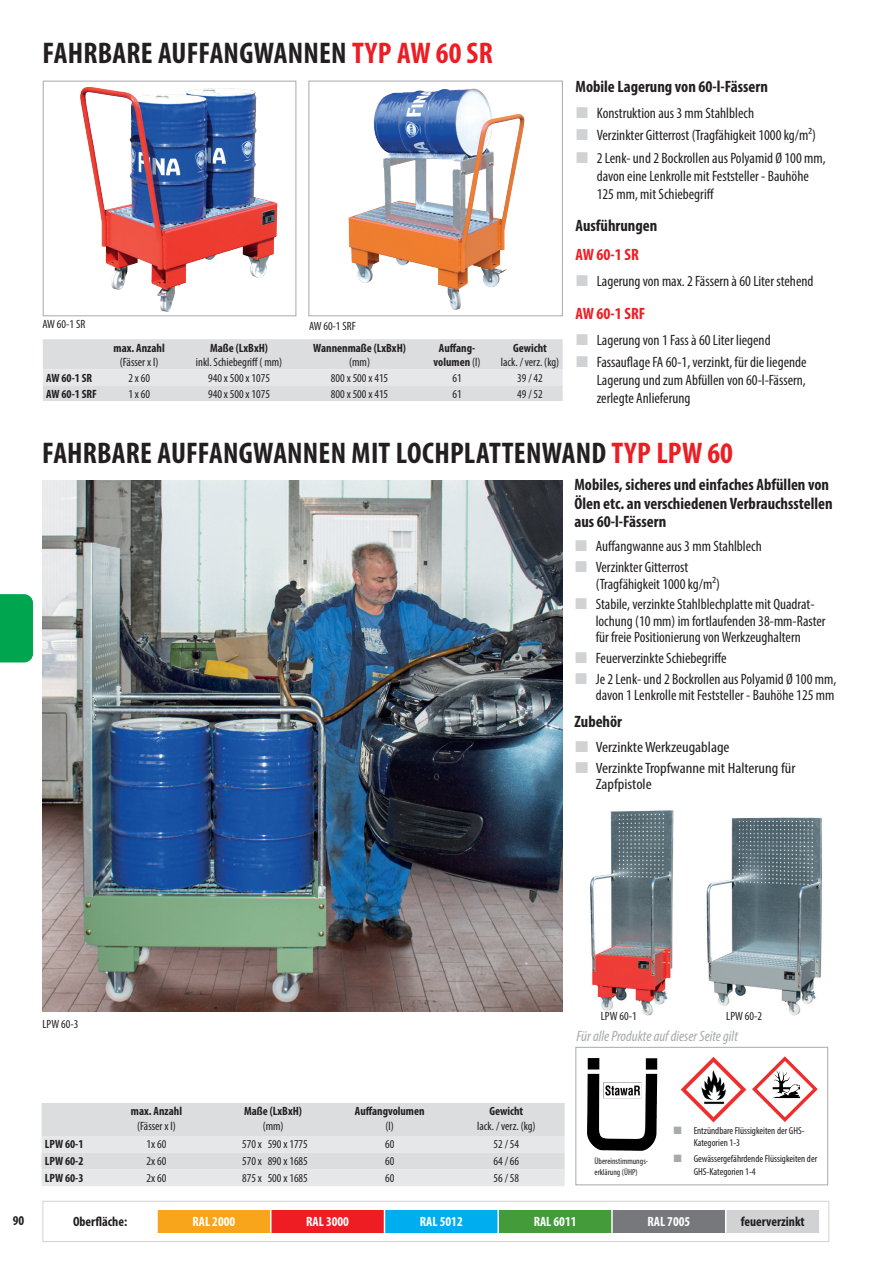
<style>
.page{position:relative;width:893px;height:1263px;background:#fff}
.page>*{position:absolute;margin:0;border:0;box-sizing:border-box;transform-origin:0 0}
.t1{font:700 condensed 30px "Myriad Pro";letter-spacing:.005em;color:#231f20}
.t2{font:700 condensed 16.5px/18.8px "Myriad Pro";color:#231f20}
.t3{font:700 condensed 16.5px "Myriad Pro";color:#ee1d23}
.t4{font:condensed 15px/22.2px "Myriad Pro";color:#231f20}
.t5{font:condensed 15px/20.7px "Myriad Pro";color:#231f20;scale:1.1 1}
.t6{font:italic condensed 15px "Myriad Pro";color:#a8a9ad}
.t7{font:700 condensed 13.5px "Myriad Pro";color:#fff}
.t8{font:700 condensed 13.5px "Myriad Pro";color:#231f20}
.t9{font:condensed 12px "Myriad Pro";color:#231f20}
.t10{font:700 condensed 12px/14.4px "Myriad Pro";color:#231f20;text-align:center}
.t11{font:condensed 10.2px/12.3px "Myriad Pro";color:#231f20}
.t12{font:condensed 8.7px/10.5px "Myriad Pro";color:#231f20}
.s1{color:#ee1d23}
.s2{font-weight:400}
</style>
<div class="page">
<div style="left:157px;top:1210px;width:114px;height:22px;background:#f9a51b"></div>
<div style="left:271px;top:1210px;width:113px;height:22px;background:#ee1d23"></div>
<div style="left:384px;top:1210px;width:114px;height:22px;background:#00aeef"></div>
<div style="left:498px;top:1210px;width:114px;height:22px;background:#439b3a"></div>
<div style="left:612px;top:1210px;width:114px;height:22px;background:#76787b"></div>
<div style="left:726px;top:1210px;width:94px;height:22px;background:#d1d2d4"></div>
<hr style="left:497px;top:1210px;width:2px;height:22px;background:#fff">
<hr style="left:611px;top:1210px;width:2px;height:22px;background:#fff">
<hr style="left:819px;top:1210px;width:2px;height:22px;background:#fff">
<svg style="left:270px;top:1210px;width:1px;height:23px"></svg>
<svg style="left:384px;top:1210px;width:1px;height:23px"></svg>
<svg style="left:725px;top:1210px;width:1px;height:22px"></svg>
<hr style="left:156px;top:1210px;width:2px;height:22px;background:#fff">
<div style="left:43px;top:1201px;width:786px;height:41px;border:1px solid #d1d2d4"></div>
<div style="left:0;top:594px;width:33px;height:69px;background:#00a54f"></div>
<img style="left:80px;top:86px;width:198px;height:226px">
<div style="left:43px;top:81px;width:253px;height:235px;border:1px solid #a8a9ad"></div>
<img style="left:348px;top:88px;width:177px;height:222px">
<div style="left:309px;top:81px;width:254px;height:235px;border:1px solid #a8a9ad"></div>
<svg style="left:43px;top:339px;width:520px;height:62px;background:#dedfe1"></svg>
<div style="left:575px;top:1047px;width:253px;height:138px;border:1px solid #a8a9ad"></div>
<img style="left:680px;top:1056px;width:66px;height:66px">
<img style="left:752px;top:1056px;width:66px;height:66px">
<img style="left:587px;top:1058px;width:70px;height:91px">
<svg style="left:42px;top:1103px;width:523px;height:83px;background:#e0e1e3"></svg>
<img style="left:706px;top:817px;width:116px;height:199px">
<img style="left:590px;top:810px;width:84px;height:206px">
<img style="left:43px;top:480px;width:520px;height:531px">
<h1 class="t1" style="left:43px;top:35px;width:452px">FAHRBARE AUFFANGWANNEN <span class="s1">TYP AW 60 SR</span></h1>
<p class="t9" style="left:43px;top:317px;width:44px">AW 60-1 SR</p>
<p class="t9" style="left:309px;top:319px;width:48px">AW 60-1 SRF</p>
<p class="t10" style="left:114px;top:340px;width:53px">max. Anzahl</p>
<p class="t9" style="left:120px;top:355px;width:40px">(Fässer x l)</p>
<p class="t10" style="left:210px;top:340px;width:59px">Maße (LxBxH)</p>
<p class="t9" style="left:196px;top:355px;width:88px">inkl. Schiebegriff ( mm)</p>
<p class="t10" style="left:313px;top:340px;width:94px">Wannenmaße (LxBxH)</p>
<p class="t9" style="left:349px;top:355px;width:22px">(mm)</p>
<p class="t10" style="left:434px;top:340px;width:48px">Auffang&shy;volumen <span class="s2">(l)</span></p>
<p class="t10" style="left:513px;top:340px;width:35px">Gewicht</p>
<p class="t9" style="left:501px;top:355px;width:60px">lack. / verz. (kg)</p>
<p class="t10" style="left:46px;top:370px;width:48px">AW 60-1 SR</p>
<p class="t9" style="left:128px;top:371px;width:23px">2 x 60</p>
<p class="t9" style="left:208px;top:371px;width:63px">940 x 500 x 1075</p>
<p class="t9" style="left:331px;top:371px;width:59px">800 x 500 x 415</p>
<p class="t9" style="left:452px;top:371px;width:11px">61</p>
<p class="t9" style="left:517px;top:371px;width:27px">39 / 42</p>
<p class="t10" style="left:46px;top:386px;width:52px">AW 60-1 SRF</p>
<p class="t9" style="left:128px;top:386px;width:23px">1 x 60</p>
<p class="t9" style="left:208px;top:386px;width:63px">940 x 500 x 1075</p>
<p class="t9" style="left:331px;top:386px;width:59px">800 x 500 x 415</p>
<p class="t9" style="left:452px;top:386px;width:11px">61</p>
<p class="t9" style="left:517px;top:386px;width:27px">49 / 52</p>
<p class="t2" style="left:575px;top:76px;width:194px">Mobile Lagerung von 60-l-Fässern</p>
<p class="t4" style="left:597px;top:102px;width:230px">Konstruktion aus 3 mm Stahlblech<br>Verzinkter Gitterrost (Tragfähigkeit 1000 kg/m²)<br>2 Lenk- und 2 Bockrollen aus Polyamid Ø 100 mm,</p>
<p class="t4" style="left:597px;top:166px;width:214px;line-height:18px">davon eine Lenkrolle mit Feststeller - Bauhöhe<br>125 mm, mit Schiebegriff</p>
<p class="t2" style="left:575px;top:216px;width:83px">Ausführungen</p>
<p class="t3" style="left:575px;top:244px;width:65px">AW 60-1 SR</p>
<p class="t4" style="left:597px;top:270px;width:218px">Lagerung von max. 2 Fässern à 60 Liter stehend</p>
<p class="t3" style="left:575px;top:303px;width:71px">AW 60-1 SRF</p>
<p class="t4" style="left:597px;top:329px;width:211px">Lagerung von 1 Fass à 60 Liter liegend<br>Fassauflage FA 60-1, verzinkt, für die liegende</p>
<p class="t4" style="left:597px;top:371px;width:211px;line-height:18px">Lagerung und zum Abfüllen von 60-l-Fässern, zerlegte Anlieferung</p>
<h1 class="t1" style="left:42px;top:434px;width:692px">FAHRBARE AUFFANGWANNEN MIT LOCHPLATTENWAND <span class="s1">TYP LPW 60</span></h1>
<p class="t2" style="left:574px;top:475px;width:260px">Mobiles, sicheres und einfaches Abfüllen von<br>Ölen etc. an verschiedenen Verbrauchsstellen aus 60-l-Fässern</p>
<p class="t4" style="left:596px;top:536px;width:168px;line-height:20.7px">Auffangwanne aus 3 mm Stahlblech<br>Verzinkter Gitterrost</p>
<p class="t4" style="left:596px;top:573px;width:220px;line-height:20.7px">(Tragfähigkeit 1000 kg/m²)<br>Stabile, verzinkte Stahlblechplatte mit Quadrat-</p>
<p class="t4" style="left:596px;top:612px;width:231px;line-height:16.5px">lochung (10 mm) im fortlaufenden 38-mm-Raster für freie Positionierung von Werkzeughaltern</p>
<p class="t4" style="left:596px;top:648px;width:242px;line-height:20.7px">Feuerverzinkte Schiebegriffe<br>Je 2 Lenk- und 2 Bockrollen aus Polyamid Ø 100 mm,</p>
<p class="t4" style="left:596px;top:684px;width:240px">davon 1 Lenkrolle mit Feststeller - Bauhöhe 125 mm</p>
<p class="t2" style="left:574px;top:712px;width:49px">Zubehör</p>
<p class="t5" style="left:596px;top:736px;width:183px">Verzinkte Werkzeugablage<br>Verzinkte Tropfwanne mit Halterung für</p>
<p class="t5" style="left:596px;top:774px;width:52px">Zapfpistole</p>
<p class="t9" style="left:43px;top:1017px;width:37px">LPW 60-3</p>
<p class="t10" style="left:131px;top:1104px;width:53px">max. Anzahl</p>
<p class="t9" style="left:137px;top:1118px;width:40px">(Fässer x l)</p>
<p class="t10" style="left:244px;top:1104px;width:59px">Maße (LxBxH)</p>
<p class="t9" style="left:263px;top:1118px;width:22px">(mm)</p>
<p class="t10" style="left:355px;top:1104px;width:71px">Auffangvolumen</p>
<p class="t9" style="left:386px;top:1118px;width:10px">(l)</p>
<p class="t10" style="left:489px;top:1104px;width:35px">Gewicht</p>
<p class="t9" style="left:477px;top:1118px;width:60px">lack. / verz. (kg)</p>
<p class="t10" style="left:45px;top:1137px;width:40px">LPW 60-1</p>
<p class="t9" style="left:147px;top:1137px;width:21px">1x 60</p>
<p class="t9" style="left:242px;top:1137px;width:67px">570 x 590 x 1775</p>
<p class="t9" style="left:385px;top:1137px;width:11px">60</p>
<p class="t9" style="left:494px;top:1137px;width:27px">52 / 54</p>
<p class="t10" style="left:45px;top:1153px;width:40px">LPW 60-2</p>
<p class="t9" style="left:147px;top:1154px;width:21px">2x 60</p>
<p class="t9" style="left:242px;top:1154px;width:67px">570 x 890 x 1685</p>
<p class="t9" style="left:385px;top:1154px;width:11px">60</p>
<p class="t9" style="left:494px;top:1154px;width:27px">64 / 66</p>
<p class="t10" style="left:45px;top:1170px;width:40px">LPW 60-3</p>
<p class="t9" style="left:147px;top:1170px;width:21px">2x 60</p>
<p class="t9" style="left:242px;top:1170px;width:67px">875 x 500 x 1685</p>
<p class="t9" style="left:385px;top:1170px;width:11px">60</p>
<p class="t9" style="left:494px;top:1170px;width:27px">56 / 58</p>
<p class="t9" style="left:601px;top:1009px;width:37px">LPW 60-1</p>
<p class="t9" style="left:726px;top:1009px;width:37px">LPW 60-2</p>
<p class="t6" style="left:576px;top:1027px;width:163px">Für alle Produkte auf dieser Seite gilt</p>
<p class="t12" style="left:594px;top:1156px;width:55px">Übereinstimmungs&shy;erklärung (ÜHP)</p>
<p class="t11" style="left:694px;top:1124px;width:112px">Entzündbare Flüssigkeiten der GHS-<br>Kategorien 1-3</p>
<p class="t11" style="left:694px;top:1152px;width:125px">Gewässergefährdende Flüssigkeiten der<br>GHS-Kategorien 1-4</p>
<p class="t8" style="left:13px;top:1212px;width:13px">90</p>
<p class="t8" style="left:73px;top:1213px;width:56px">Oberfläche:</p>
<p class="t7" style="left:192px;top:1213px;width:44px">RAL 2000</p>
<p class="t7" style="left:306px;top:1213px;width:44px">RAL 3000</p>
<p class="t7" style="left:420px;top:1213px;width:44px">RAL 5012</p>
<p class="t7" style="left:534px;top:1213px;width:44px">RAL 6011</p>
<p class="t7" style="left:647px;top:1213px;width:44px">RAL 7005</p>
<p class="t8" style="left:741px;top:1213px;width:65px">feuerverzinkt</p>
</div>
